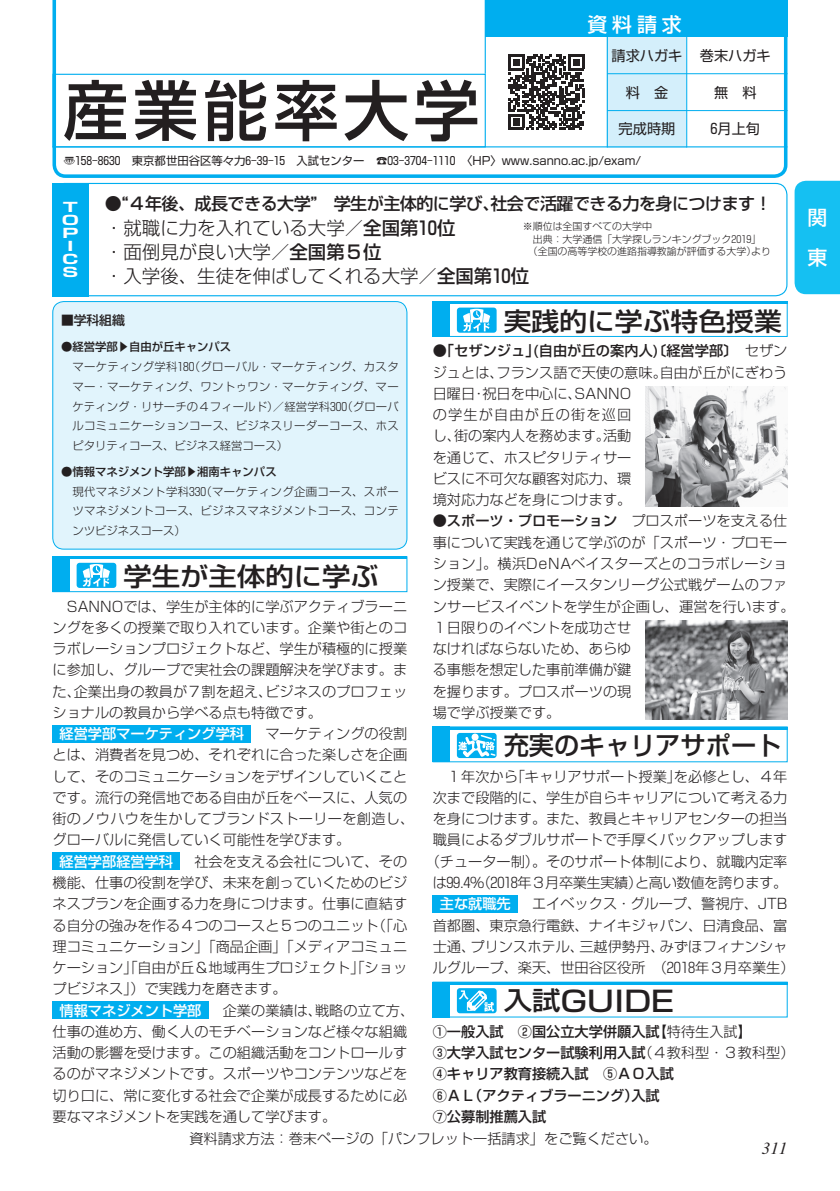
<style>
.page{position:relative;width:840px;height:1191px;background:#fff}
.page>*{position:absolute;margin:0;border:0;box-sizing:border-box;transform-origin:0 0}
.t1{font:65.2px "Shin Go Pr 5 Medium 90 pv RKSJ V";letter-spacing:.075em;color:#231f20}
.t2{font:28.4px "Shin Go Pr 5 Medium 90 pv RKSJ V";color:#231f20;scale:1.16 1}
.t3{font:25.6px "Shin Go Pr 5 Medium 90 pv RKSJ V";color:#231f20}
.t4{font:25.6px "Shin Go Pr 5 Medium 90 pv RKSJ V";color:#231f20;scale:1.09 1}
.t5{font:25.6px "Shin Go Pr 5 Medium 90 pv RKSJ V";color:#231f20;scale:1.11 1}
.t6{font:19.8px/39.6px "Shin Go Pr 5 Medium 90 pv RKSJ V";color:#fff}
.t7{font:18.4px/24px "Shin Go Pr 5 Light 90 pv RKSJ H";color:#231f20}
.t8{font:17px "Shin Go Pr 5 Medium 90 pv RKSJ V";letter-spacing:-.03em;color:#231f20}
.t9{font:italic 17px "Times";color:#231f20}
.t10{font:14.2px/21.2px "Shin Go Pr 5 Light 90 pv RKSJ H";color:#231f20}
.t11{font:14.2px/21.2px "Shin Go Pr 5 Medium 90 pv RKSJ V";color:#231f20}
.t12{font:14.2px "Shin Go Pr 5 Light 90 pv RKSJ H";letter-spacing:.02em;color:#231f20}
.t13{font:14.2px "Shin Go Pr 5 Medium 90 pv RKSJ V";color:#fff}
.t14{font:14.2px "Shin Go Pr 5 Regular 90 pv RKSJ H";color:#231f20}
.t15{font:12.8px/12.8px "Shin Go Pr 5 Bold 90 pv RKSJ V";color:#fff;scale:1.54 1}
.t16{font:12.8px "Shin Go Pr 5 Medium 90 pv RKSJ V";color:#231f20}
.t17{font:11.4px/19.8px "Shin Go Pr 5 Light 90 pv RKSJ H";letter-spacing:.03em;color:#231f20;text-align:justify}
.t18{font:11.4px "Shin Go Pr 5 Regular 90 pv RKSJ H";color:#231f20}
.t19{font:11.4px "Shin Go Pr 5 Medium 90 pv RKSJ V";color:#231f20}
.t20{font:10px "Shin Go Pr 5 Light 90 pv RKSJ H";color:#231f20}
.s1{font-family:"Shingo Num"}
.s2{font-family:"Shin Go Pr 5 Medium 90 pv RKSJ V"}
.s3{font-family:"Shingo Num";font-weight:500}
.s4{font-family:"Shingo Num";font-weight:300}
.s5{font-family:"Shin Go Pr 5 Light 90 pv RKSJ H";color:#231f20}
.s6{font-family:"Shin Go Pr 5 Medium 90 pv RKSJ V";color:#fff}
.s7{font-family:"Shin Go Pr 5 Light 90 pv RKSJ H"}
.s8{font-size:25.6px}
</style>
<div class="page">
<div style="left:794px;top:181px;width:45px;height:113px;background:#15c0f2"></div>
<div style="left:52px;top:725px;width:199px;height:17px;background:#00aeef"></div>
<div style="left:52px;top:853px;width:128px;height:17px;background:#00aeef"></div>
<div style="left:52px;top:1001px;width:156px;height:17px;background:#00aeef"></div>
<svg style="left:52px;top:556px;width:355px;height:36px"></svg>
<div style="left:52px;top:183px;width:735px;height:113px;border:1px solid #00aeef;border-radius:11px"></div>
<div style="left:52px;top:183px;width:36px;height:113px;background:#00aeef"></div>
<div style="left:432px;top:895px;width:85px;height:17px;background:#00aeef"></div>
<svg style="left:432px;top:301px;width:355px;height:36px"></svg>
<img style="left:645px;top:386px;width:142px;height:121px">
<img style="left:645px;top:620px;width:142px;height:99px">
<svg style="left:432px;top:726px;width:355px;height:36px"></svg>
<svg style="left:432px;top:981px;width:355px;height:36px"></svg>
<svg style="left:52px;top:0;width:735px;height:178px"></svg>
<hr style="left:52px;top:146px;width:735px;height:1px;background:#00aeef">
<div style="left:52px;top:74px;width:433px;height:73px;border:1px solid #00aeef"></div>
<hr style="left:606px;top:37px;width:1px;height:110px;background:#00aeef">
<svg style="left:508px;top:54px;width:75px;height:76px"></svg>
<hr style="left:484px;top:0;width:1px;height:74px;background:#00aeef">
<div style="left:485px;top:0;width:302px;height:37px;background:#00aeef"></div>
<hr style="left:686px;top:37px;width:1px;height:110px;background:#00aeef">
<hr style="left:607px;top:73px;width:180px;height:1px;background:#00aeef">
<hr style="left:607px;top:110px;width:180px;height:1px;background:#00aeef">
<div style="left:53px;top:301px;width:353px;height:248px;background:#e1f4fc;border-radius:11px"></div>
<div style="left:52px;top:301px;width:355px;height:248px;border:1px solid #00aeef;border-radius:11px"></div>
<h3 class="t6" style="left:587px;top:7px;width:96px">資料請求</h3>
<p class="t14" style="left:611px;top:50px;width:72px">請求ハガキ</p>
<p class="t14" style="left:625px;top:87px;width:44px">料　金</p>
<h1 class="t1" style="left:63px;top:86px;width:417px">産業能率大学</h1>
<p class="t18" style="left:64px;top:157px;width:578px">〠<span class="s1">158</span>‒<span class="s1">8630</span>　東京都世田谷区等々力<span class="s1">6</span>‒<span class="s1">39</span>‒<span class="s1">15</span>　入試センター　☎<span class="s1">03</span>‒<span class="s1">3704</span>‒<span class="s1">1110</span> 〈HP〉www.sanno.ac.jp/exam/</p>
<p class="t14" style="left:618px;top:123px;width:58px">完成時期</p>
<p class="t14" style="left:699px;top:50px;width:72px">巻末ハガキ</p>
<p class="t14" style="left:713px;top:87px;width:44px">無　料</p>
<p class="t14" style="left:710px;top:124px;width:51px"><span class="s1">6</span>月上旬</p>
<p class="t15" style="left:61px;top:203px;width:13px">Ｔ<br>Ｏ<br>Ｐ<br>Ｉ<br>Ｃ<br>Ｓ</p>
<p class="t8" style="left:105px;top:198px;width:667px">● “４年後、成長できる大学”　学生が主体的に学び、社会で活躍できる力を身につけます！</p>
<p class="t7" style="left:105px;top:218px;width:425px">・就職に力を入れている大学／<span class="s2">全国第</span><span class="s3">10</span><span class="s2">位<br></span>・面倒見が良い大学／<span class="s2">全国第５位<br></span>・入学後、生徒を伸ばしてくれる大学／<span class="s2">全国第</span><span class="s3">10</span><span class="s2">位</span></p>
<p class="t20" style="left:522px;top:222px;width:130px">※順位は全国すべての大学中</p>
<p class="t20" style="left:522px;top:235px;width:240px">　出典：大学通信「大学探しランキングブック<span class="s4">2019</span>」</p>
<p class="t20" style="left:527px;top:248px;width:245px">（全国の高等学校の進路指導教諭が評価する大学）より</p>
<p class="t16" style="left:61px;top:316px;width:65px">■学科組織</p>
<p class="t19" style="left:61px;top:342px;width:172px">●経営学部▶自由が丘キャンパス</p>
<p class="t17" style="left:72px;top:358px;width:327px">マーケティング学科<span class="s4">180</span>（グローバル・マーケティング、カスタマー・マーケティング、ワントゥワン・マーケティング、マーケティング・リサーチの４フィールド）／経営学科<span class="s4">300</span>（グローバルコミュニケーションコース、ビジネスリーダーコース、ホスピタリティコース、ビジネス経営コース）</p>
<p class="t19" style="left:61px;top:467px;width:217px">●情報マネジメント学部▶湘南キャンパス</p>
<p class="t17" style="left:72px;top:483px;width:327px">現代マネジメント学科<span class="s4">330</span>（マーケティング企画コース、スポーツマネジメントコース、ビジネスマネジメントコース、コンテンツビジネスコース）</p>
<h3 class="t5" style="left:123px;top:566px;width:231px">学生が主体的に学ぶ</h3>
<p class="t10" style="left:52px;top:597px;width:356px;text-align:justify">　SANNOでは、学生が主体的に学ぶアクティブラーニングを多くの授業で取り入れています。企業や街とのコラボレーションプロジェクトなど、学生が積極的に授業に参加し、グループで実社会の課題解決を学びます。また、企業出身の教員が７割を超え、ビジネスのプロフェッショナルの教員から学べる点も特徴です。</p>
<p class="t13" style="left:60px;top:728px;width:349px">経営学部マーケティング学科<span class="s5">　マーケティングの役割</span></p>
<p class="t10" style="left:52px;top:746px;width:356px">とは、消費者を見つめ、それぞれに合った楽しさを企画</p>
<p class="t10" style="left:52px;top:767px;width:356px">して、そのコミュニケーションをデザインしていくこと</p>
<p class="t10" style="left:52px;top:789px;width:356px">です。流行の発信地である自由が丘をベースに、人気の</p>
<p class="t12" style="left:52px;top:813px;width:363px">街のノウハウを生かしてブランドストーリーを創造し、</p>
<p class="t10" style="left:52px;top:831px;width:299px">グローバルに発信していく可能性を学びます。</p>
<p class="t10" style="left:60px;top:852px;width:349px"><span class="s6">経営学部経営学科</span>　社会を支える会社について、その</p>
<p class="t10" style="left:52px;top:874px;width:356px">機能、仕事の役割を学び、未来を創っていくためのビジ</p>
<p class="t10" style="left:52px;top:895px;width:356px">ネスプランを企画する力を身につけます。仕事に直結す</p>
<p class="t10" style="left:52px;top:916px;width:356px">る自分の強みを作る４つのコースと５つのユニット（「心</p>
<p class="t10" style="left:52px;top:937px;width:356px">理コミュニケーション」「商品企画」「メディアコミュニ</p>
<p class="t10" style="left:52px;top:959px;width:356px">ケーション」「自由が丘＆地域再生プロジェクト」「ショッ</p>
<p class="t10" style="left:52px;top:980px;width:235px">プビジネス」）で実践力を磨きます。</p>
<p class="t10" style="left:60px;top:1001px;width:356px"><span class="s6">情報マネジメント学部</span>　企業の業績は、戦略の立て方、</p>
<p class="t10" style="left:52px;top:1022px;width:356px">仕事の進め方、働く人のモチベーションなど様々な組織</p>
<p class="t10" style="left:52px;top:1044px;width:356px">活動の影響を受けます。この組織活動をコントロールす</p>
<p class="t10" style="left:52px;top:1065px;width:356px">るのがマネジメントです。スポーツやコンテンツなどを</p>
<p class="t10" style="left:52px;top:1086px;width:356px">切り口に、常に変化する社会で企業が成長するために必</p>
<p class="t10" style="left:52px;top:1108px;width:285px">要なマネジメントを実践を通して学びます。</p>
<h3 class="t4" style="left:503px;top:311px;width:256px">実践的に学ぶ特色授業</h3>
<p class="t11" style="left:432px;top:342px;width:356px">●「セザンジュ」(自由が丘の案内人)〔経営学部〕<span class="s7">　セザン</span></p>
<p class="t10" style="left:432px;top:363px;width:356px">ジュとは、フランス語で天使の意味。自由が丘がにぎわう日曜日・祝日を中心に、SANNO<br>の学生が自由が丘の街を巡回<br>し、街の案内人を務めます。活動<br>を通じて、ホスピタリティサー<br>ビスに不可欠な顧客対応力、環<br>境対応力などを身につけます。</p>
<p class="t11" style="left:432px;top:512px;width:356px">●スポーツ・プロモーション<span class="s7">　プロスポーツを支える仕</span></p>
<p class="t10" style="left:432px;top:533px;width:363px">事について実践を通じて学ぶのが「スポーツ・プロモーション」。横浜DeNAベイスターズとのコラボレーション授業で、実際にイースタンリーグ公式戦ゲームのファンサービスイベントを学生が企画し、運営を行います。<br>１日限りのイベントを成功させ<br>なければならないため、あらゆ<br>る事態を想定した事前準備が鍵<br>を握ります。プロスポーツの現<br>場で学ぶ授業です。</p>
<h3 class="t3" style="left:503px;top:736px;width:279px">充実のキャリアサポート</h3>
<p class="t10" style="left:425px;top:767px;width:370px;text-align:center">　１年次から「キャリアサポート授業」を必修とし、４年次まで段階的に、学生が自らキャリアについて考える力を身につけます。また、教員とキャリアセンターの担当職員によるダブルサポートで手厚くバックアップします（チューター制）。そのサポート体制により、就職内定率は<span class="s4">99</span>.<span class="s4">4</span>％（<span class="s4">2018</span>年３月卒業生実績）と高い数値を誇ります。<span class="s6">主な就職先</span>　エイベックス・グループ、警視庁、JTB<br>首都圏、東京急行電鉄、ナイキジャパン、日清食品、富士通、プリンスホテル、三越伊勢丹、みずほフィナンシャルグループ、楽天、世田谷区役所 （<span class="s4">2018</span>年３月卒業生）</p>
<h2 class="t2" style="left:503px;top:990px;width:148px"><span class="s8">入試</span>GUIDE</h2>
<p class="t11" style="left:432px;top:1022px;width:363px">①一般入試　②国公立大学併願入試<span class="s7">【特待生入試】<br></span>③大学入試センター試験利用入試<span class="s7">（４教科型・３教科型）<br></span>④キャリア教育接続入試　⑤ＡＯ入試<br>⑥ＡＬ（アクティブラーニング）入試<br>⑦公募制推薦入試</p>
<p class="t10" style="left:189px;top:1129px;width:469px">資料請求方法：巻末ページの「パンフレット一括請求」をご覧ください。</p>
<p class="t9" style="left:761px;top:1142px;width:27px">311</p>
<h3 class="t6" style="left:806px;top:201px;width:21px">関東</h3>
</div>
